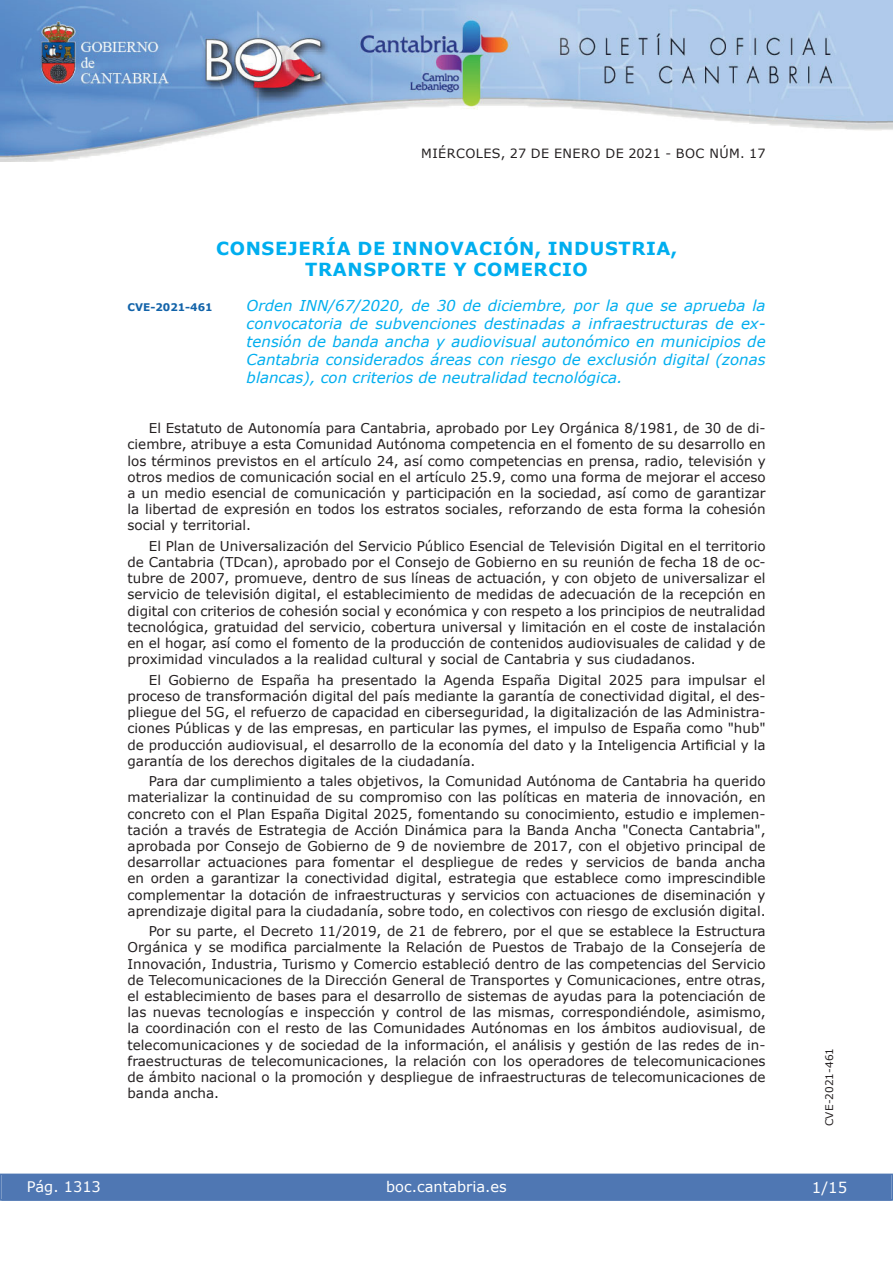
<style>
.page{position:relative;width:893px;height:1263px;background:#fff}
.page>*{position:absolute;margin:0;border:0;box-sizing:border-box;transform-origin:0 0}
.t1{font:700 18px/21px "Verdana";letter-spacing:.035em;color:#00aeef;text-align:center}
.t2{font:italic 15px/18px "Verdana";color:#00aeef;text-align:justify}
.t3{font:15px "Verdana";color:#fff}
.t4{font:14.55px "Verdana";color:#fff}
.t5{font:13.5px/16.2px "Verdana";color:#231f20;text-align:justify}
.t6{font:12.75px "Verdana";letter-spacing:.035em;color:#231f20}
.t7{font:10.5px "Verdana";color:#231f20}
.t8{font:700 10.5px "Verdana";color:#1263a9}
</style>
<div class="page">
<img style="left:0;top:0;width:893px;height:161px">
<div style="left:1px;top:1174px;width:890px;height:27px;background:#4f77b3"></div>
<div style="left:0;top:1174px;width:893px;height:27px;border:1px solid #4f77b3"></div>
<p class="t6" style="left:421px;top:145px;width:346px">MIÉRCOLES, 27 DE ENERO DE 2021 - BOC NÚM. 17</p>
<h1 class="t1" style="left:216px;top:237px;width:463px">CONSEJERÍA DE INNOVACIÓN, INDUSTRIA,<br>TRANSPORTE Y COMERCIO</h1>
<p class="t8" style="left:128px;top:300px;width:87px">CVE-2021-461</p>
<p class="t2" style="left:247px;top:296px;width:520px">Orden INN/67/2020, de 30 de diciembre, por la que se aprueba la convocatoria de subvenciones destinadas a infraestructuras de ex&shy;tensión de banda ancha y audiovisual autonómico en municipios de Cantabria considerados áreas con riesgo de exclusión digital (zonas blancas), con criterios de neutralidad tecnológica.</p>
<p class="t5" style="left:128px;top:420px;width:639px;text-indent:21px">El Estatuto de Autonomía para Cantabria, aprobado por Ley Orgánica 8/1981, de 30 de di&shy;ciembre, atribuye a esta Comunidad Autónoma competencia en el fomento de su desarrollo en los términos previstos en el artículo 24, así como competencias en prensa, radio, televisión y otros medios de comunicación social en el artículo 25.9, como una forma de mejorar el acceso a un medio esencial de comunicación y participación en la sociedad, así como de garantizar la libertad de expresión en todos los estratos sociales, reforzando de esta forma la cohesión social y territorial.</p>
<p class="t5" style="left:128px;top:537px;width:639px;text-indent:21px">El Plan de Universalización del Servicio Público Esencial de Televisión Digital en el territorio de Cantabria (TDcan), aprobado por el Consejo de Gobierno en su reunión de fecha 18 de oc&shy;tubre de 2007, promueve, dentro de sus líneas de actuación, y con objeto de universalizar el servicio de televisión digital, el establecimiento de medidas de adecuación de la recepción en digital con criterios de cohesión social y económica y con respeto a los principios de neutralidad tecnológica, gratuidad del servicio, cobertura universal y limitación en el coste de instalación en el hogar, así como el fomento de la producción de contenidos audiovisuales de calidad y de proximidad vinculados a la realidad cultural y social de Cantabria y sus ciudadanos.</p>
<p class="t5" style="left:128px;top:671px;width:639px;text-indent:21px">El Gobierno de España ha presentado la Agenda España Digital 2025 para impulsar el proceso de transformación digital del país mediante la garantía de conectividad digital, el des&shy;pliegue del 5G, el refuerzo de capacidad en ciberseguridad, la digitalización de las Administra&shy;ciones Públicas y de las empresas, en particular las pymes, el impulso de España como "hub" de producción audiovisual, el desarrollo de la economía del dato y la Inteligencia Artificial y la garantía de los derechos digitales de la ciudadanía.</p>
<p class="t5" style="left:128px;top:773px;width:640px;text-indent:21px">Para dar cumplimiento a tales objetivos, la Comunidad Autónoma de Cantabria ha querido materializar la continuidad de su compromiso con las políticas en materia de innovación, en concreto con el Plan España Digital 2025, fomentando su conocimiento, estudio e implemen&shy;tación a través de Estrategia de Acción Dinámica para la Banda Ancha "Conecta Cantabria", aprobada por Consejo de Gobierno de 9 de noviembre de 2017, con el objetivo principal de desarrollar actuaciones para fomentar el despliegue de redes y servicios de banda ancha en orden a garantizar la conectividad digital, estrategia que establece como imprescindible complementar la dotación de infraestructuras y servicios con actuaciones de diseminación y aprendizaje digital para la ciudadanía, sobre todo, en colectivos con riesgo de exclusión digital.</p>
<p class="t5" style="left:128px;top:923px;width:640px;text-indent:21px">Por su parte, el Decreto 11/2019, de 21 de febrero, por el que se establece la Estructura Orgánica y se modifica parcialmente la Relación de Puestos de Trabajo de la Consejería de Innovación, Industria, Turismo y Comercio estableció dentro de las competencias del Servicio de Telecomunicaciones de la Dirección General de Transportes y Comunicaciones, entre otras, el establecimiento de bases para el desarrollo de sistemas de ayudas para la potenciación de las nuevas tecnologías e inspección y control de las mismas, correspondiéndole, asimismo, la coordinación con el resto de las Comunidades Autónomas en los ámbitos audiovisual, de telecomunicaciones y de sociedad de la información, el análisis y gestión de las redes de in&shy;fraestructuras de telecomunicaciones, la relación con los operadores de telecomunicaciones de ámbito nacional o la promoción y despliegue de infraestructuras de telecomunicaciones de banda ancha.</p>
<p class="t4" style="left:27px;top:1177px;width:76px">Pág. 1313</p>
<p class="t4" style="left:386px;top:1178px;width:122px">boc.cantabria.es</p>
<p class="t7" style="left:823px;top:1126px;width:80px;rotate:-90deg">CVE-2021-461</p>
<p class="t3" style="left:812px;top:1178px;width:37px">1/15</p>
</div>
